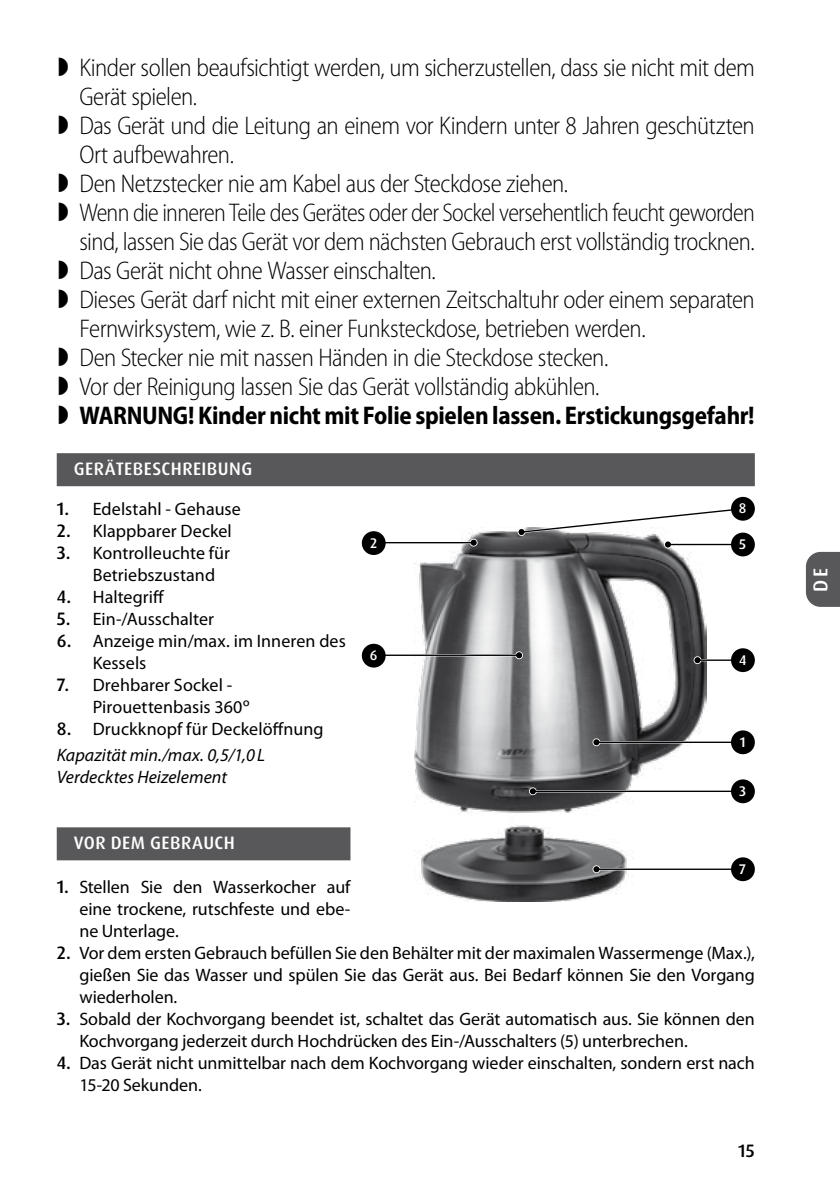
<style>
.page{position:relative;width:840px;height:1191px;background:#fff}
.page>*{position:absolute;margin:0;border:0;box-sizing:border-box;transform-origin:0 0}
.t1{font:300 semi-condensed 25.6px/29px "Myriad Pro";letter-spacing:-.025em;color:#000}
.t2{font:700 semi-condensed 25.6px "Myriad Pro";letter-spacing:-.015em;color:#000}
.t3{font:500 20px "Dax Pro";color:#fff}
.t4{font:18px/22px "Myriad Pro";letter-spacing:-.005em;color:#000}
.t5{font:500 18px "Dax Pro";letter-spacing:.025em;color:#fff}
.t6{font:italic 18px "Myriad Pro";letter-spacing:.005em;color:#000}
.t7{font:500 18px "Dax Pro";color:#000}
.t8{font:500 14px "Dax Pro";color:#fff}
.s1{font-family:"Dax Pro";font-weight:500}
.s2{font-style:italic}
</style>
<div class="page">
<svg style="left:806px;top:552px;width:33px;height:55px;background:#606062"></svg>
<div style="left:57px;top:453px;width:697px;height:33px;background:#58585a"></div>
<div style="left:57px;top:827px;width:293px;height:33px;background:#58585a"></div>
<img style="left:414px;top:530px;width:291px;height:371px">
<svg style="left:592px;top:738px;width:8px;height:8px"></svg>
<hr style="left:596px;top:741px;width:146px;height:2px;background:#000">
<svg style="left:593px;top:739px;width:6px;height:6px"></svg>
<svg style="left:592px;top:865px;width:8px;height:8px"></svg>
<hr style="left:596px;top:868px;width:146px;height:2px;background:#000">
<svg style="left:593px;top:866px;width:6px;height:6px"></svg>
<svg style="left:693px;top:656px;width:8px;height:8px"></svg>
<hr style="left:697px;top:659px;width:45px;height:2px;background:#000">
<svg style="left:694px;top:657px;width:6px;height:6px"></svg>
<hr style="left:667px;top:543px;width:75px;height:2px;background:#fff">
<svg style="left:663px;top:540px;width:8px;height:8px"></svg>
<hr style="left:667px;top:544px;width:75px;height:1px;background:#000">
<svg style="left:664px;top:541px;width:6px;height:6px"></svg>
<svg style="left:518px;top:509px;width:212px;height:26px"></svg>
<svg style="left:528px;top:787px;width:8px;height:8px"></svg>
<hr style="left:532px;top:790px;width:210px;height:2px;background:#000">
<svg style="left:529px;top:788px;width:6px;height:6px"></svg>
<div style="left:730px;top:730px;width:24px;height:24px;background:#000;border-radius:50%"></div>
<div style="left:730px;top:857px;width:24px;height:24px;background:#000;border-radius:50%"></div>
<div style="left:730px;top:648px;width:24px;height:24px;background:#000;border-radius:50%"></div>
<div style="left:730px;top:532px;width:24px;height:24px;background:#000;border-radius:50%"></div>
<div style="left:730px;top:497px;width:24px;height:24px;background:#000;border-radius:50%"></div>
<div style="left:730px;top:779px;width:24px;height:24px;background:#000;border-radius:50%"></div>
<hr style="left:382px;top:541px;width:92px;height:3px;background:#fff">
<hr style="left:382px;top:542px;width:92px;height:1px;background:#000">
<div style="left:470px;top:539px;width:6px;height:7px;background:#000;border-radius:50%"></div>
<hr style="left:382px;top:654px;width:137px;height:2px;background:#000">
<svg style="left:516px;top:652px;width:6px;height:6px"></svg>
<div style="left:361px;top:531px;width:24px;height:24px;background:#000;border-radius:50%"></div>
<div style="left:361px;top:644px;width:24px;height:23px;background:#000;border-radius:50%"></div>
<p class="t1" style="left:79px;top:53px;width:676px">Kinder sollen beaufsichtigt werden, um sicherzustellen, dass sie nicht mit dem Gerät spielen.<br>Das Gerät und die Leitung an einem vor Kindern unter 8 Jahren geschützten Ort aufbewahren.<br>Den Netzstecker nie am Kabel aus der Steckdose ziehen.<br>Wenn die inneren Teile des Gerätes oder der Sockel versehentlich feucht geworden sind, lassen Sie das Gerät vor dem nächsten Gebrauch erst vollständig trocknen.<br>Das Gerät nicht ohne Wasser einschalten.<br>Dieses Gerät darf nicht mit einer externen Zeitschaltuhr oder einem separaten Fernwirksystem, wie z. B. einer Funksteckdose, betrieben werden.<br>Den Stecker nie mit nassen Händen in die Steckdose stecken.<br>Vor der Reinigung lassen Sie das Gerät vollständig abkühlen.</p>
<h1 class="t2" style="left:79px;top:401px;width:676px">WARNUNG! Kinder nicht mit Folie spielen lassen. Erstickungsgefahr!</h1>
<p class="t5" style="left:74px;top:457px;width:180px">GERÄTEBESCHREIBUNG</p>
<p class="t4" style="left:57px;top:498px;width:185px"><span class="s1">1.</span> Edelstahl - Gehause</p>
<p class="t4" style="left:57px;top:520px;width:176px"><span class="s1">2.</span> Klappbarer Deckel</p>
<p class="t4" style="left:93px;top:542px;width:139px;text-indent:-36px"><span class="s1">3.</span> Kontrolleuchte für<br>Betriebszustand</p>
<p class="t4" style="left:57px;top:586px;width:109px"><span class="s1">4.</span> Haltegriff</p>
<p class="t4" style="left:57px;top:608px;width:159px"><span class="s1">5.</span> Ein-/Ausschalter</p>
<p class="t4" style="left:93px;top:630px;width:254px;text-indent:-36px"><span class="s1">6.</span> Anzeige min/max. im Inneren des<br>Kessels</p>
<p class="t4" style="left:93px;top:674px;width:158px;text-indent:-36px"><span class="s1">7.</span> Drehbarer Sockel -<br>Pirouettenbasis 360º</p>
<p class="t4" style="left:57px;top:716px;width:268px;line-height:26px"><span class="s1">8.</span> Druckknopf für Deckelöffnung<br><span class="s2">Kapazität min./max. 0,5/1,0 L</span></p>
<p class="t6" style="left:57px;top:767px;width:172px">Verdecktes Heizelement</p>
<p class="t8" style="left:738px;top:499px;width:9px">8</p>
<p class="t8" style="left:370px;top:534px;width:9px">2</p>
<p class="t8" style="left:738px;top:535px;width:8px">5</p>
<p class="t8" style="left:369px;top:646px;width:9px">6</p>
<p class="t8" style="left:738px;top:651px;width:9px">4</p>
<p class="t8" style="left:739px;top:733px;width:7px">1</p>
<p class="t8" style="left:738px;top:782px;width:8px">3</p>
<p class="t5" style="left:74px;top:831px;width:162px">VOR DEM GEBRAUCH</p>
<p class="t4" style="left:79px;top:876px;width:272px;text-align:justify;text-indent:-23px"><span class="s1">1.</span> Stellen Sie den Wasserkocher auf eine trockene, rutschfeste und ebe&shy;ne Unterlage.</p>
<p class="t4" style="left:79px;top:942px;width:676px;text-align:justify;text-indent:-23px"><span class="s1">2.</span> Vor dem ersten Gebrauch befüllen Sie den Behälter mit der maximalen Wassermenge (Max.), gießen Sie das Wasser und spülen Sie das Gerät aus. Bei Bedarf können Sie den Vorgang wiederholen.</p>
<p class="t4" style="left:79px;top:1008px;width:676px;text-indent:-23px"><span class="s1">3.</span> Sobald der Kochvorgang beendet ist, schaltet das Gerät automatisch aus. Sie können den<br>Kochvorgang jederzeit durch Hochdrücken des Ein-/Ausschalters (5) unterbrechen.</p>
<p class="t4" style="left:79px;top:1052px;width:676px;text-indent:-23px"><span class="s1">4.</span> Das Gerät nicht unmittelbar nach dem Kochvorgang wieder einschalten, sondern erst nach<br>15-20 Sekunden.</p>
<p class="t8" style="left:738px;top:860px;width:8px">7</p>
<p class="t7" style="left:737px;top:1139px;width:18px">15</p>
<p class="t3" style="left:807px;top:592px;width:25px;rotate:-90deg">DE</p>
</div>
